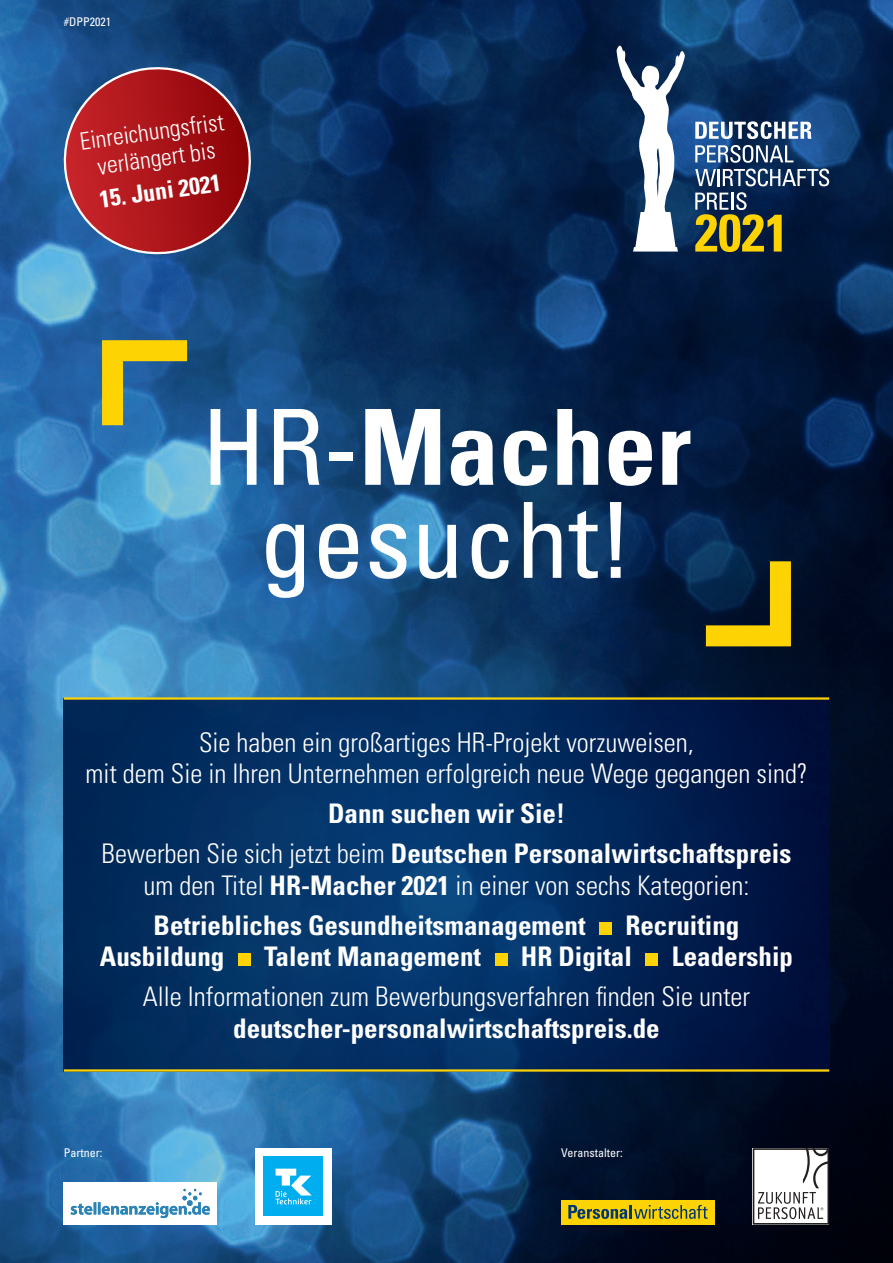
<style>
.page{position:relative;width:893px;height:1263px;background:#fff}
.page>*{position:absolute;margin:0;border:0;box-sizing:border-box;transform-origin:0 0}
.t1{font:condensed 105px/93px "Univers LT Std";color:#fff;text-align:center}
.t2{font:700 condensed 27px/39.9px "Univers LT Std";color:#fff;text-align:center}
.t3{font:300 condensed 27px/31.5px "Univers LT Std";color:#fff;text-align:center}
.t4{font:300 condensed 24px/27px "Univers LT Std";color:#fff;text-align:center}
.t5{font:700 condensed 24px "Univers LT Std";color:#fff}
.t6{font:condensed 12px "Univers LT Std";color:#fff}
.s1{font-weight:700}
.s2{font-weight:300}
</style>
<div class="page">
<img style="left:0;top:0;width:893px;height:1263px">
<svg style="left:695px;top:121px;width:116px;height:18px"></svg>
<svg style="left:695px;top:145px;width:98px;height:18px"></svg>
<svg style="left:695px;top:169px;width:134px;height:17px"></svg>
<svg style="left:695px;top:192px;width:87px;height:60px;background:#6c6d3d"></svg>
<svg style="left:617px;top:46px;width:68px;height:206px"></svg>
<div style="left:753px;top:1148px;width:76px;height:77px;background:#fff"></div>
<div style="left:753px;top:1148px;width:76px;height:77px;border:2px solid #231f20"></div>
<svg style="left:758px;top:1148px;width:71px;height:71px"></svg>
<div style="left:561px;top:1200px;width:153px;height:25px;background:#fed304"></div>
<svg style="left:568px;top:1205px;width:59px;height:14px"></svg>
<hr style="left:629px;top:1205px;width:3px;height:14px;background:#013874">
<svg style="left:634px;top:1205px;width:74px;height:14px"></svg>
<div style="left:255px;top:1148px;width:77px;height:77px;background:#fff"></div>
<div style="left:264px;top:1157px;width:59px;height:59px;background:#00aeef"></div>
<svg style="left:275px;top:1168px;width:37px;height:36px"></svg>
<div style="left:64px;top:1182px;width:153px;height:43px;background:#fff"></div>
<svg style="left:71px;top:1189px;width:139px;height:29px"></svg>
<img style="left:64px;top:700px;width:765px;height:369px">
<div style="left:599px;top:922px;width:13px;height:13px;background:#fed304"></div>
<div style="left:238px;top:953px;width:13px;height:13px;background:#fed304"></div>
<div style="left:495px;top:953px;width:12px;height:13px;background:#fed304"></div>
<div style="left:645px;top:953px;width:13px;height:13px;background:#fed304"></div>
<hr style="left:64px;top:697px;width:765px;height:3px;background:#fed304">
<hr style="left:64px;top:1069px;width:765px;height:2px;background:#fed304">
<svg style="left:59px;top:62px;width:197px;height:197px;background:#832c3f"></svg>
<svg style="left:92px;top:330px;width:116px;height:116px;background:#547a79"></svg>
<svg style="left:685px;top:540px;width:116px;height:117px;background:#3d4730"></svg>
<svg style="left:596px;top:986px;width:10px;height:20px"></svg>
<p class="t6" style="left:64px;top:14px;width:49px">#DPP2021</p>
<p class="t4" style="left:78px;top:128px;width:147px;rotate:-8deg">Einreichungsfrist verlängert bis</p>
<p class="t5" style="left:98px;top:185px;width:124px;rotate:-8deg">15. Juni 2021</p>
<h1 class="t1" style="left:201px;top:399px;width:491px">HR-<span class="s1">Macher </span>gesucht!</h1>
<p class="t3" style="left:85px;top:727px;width:724px">Sie haben ein großartiges HR-Projekt vorzuweisen,<br>mit dem Sie in Ihren Unternehmen erfolgreich neue Wege gegangen sind?</p>
<p class="t2" style="left:102px;top:794px;width:691px">Dann suchen wir Sie!<br><span class="s2">Bewerben Sie sich jetzt beim</span> Deutschen Personalwirtschaftspreis</p>
<p class="t2" style="left:154px;top:865px;width:597px;text-align:left;text-indent:-10px"><span class="s2">um den Titel</span> HR-Macher 2021 <span class="s2">in einer von sechs Kategorien:<br></span>Betriebliches Gesundheitsmanagement</p>
<p class="t2" style="left:625px;top:905px;width:116px">Recruiting</p>
<p class="t2" style="left:100px;top:936px;width:126px">Ausbildung</p>
<p class="t2" style="left:264px;top:936px;width:218px">Talent Management</p>
<p class="t2" style="left:521px;top:936px;width:113px">HR Digital</p>
<p class="t2" style="left:672px;top:936px;width:123px">Leadership</p>
<p class="t3" style="left:143px;top:981px;width:609px">Alle Informationen zum Bewerbungsverfahren nden Sie unter</p>
<p class="t2" style="left:233px;top:1008px;width:428px">deutscher-personalwirtschaftspreis.de</p>
<p class="t6" style="left:64px;top:1145px;width:40px">Partner:</p>
<p class="t6" style="left:561px;top:1145px;width:63px">Veranstalter:</p>
</div>
